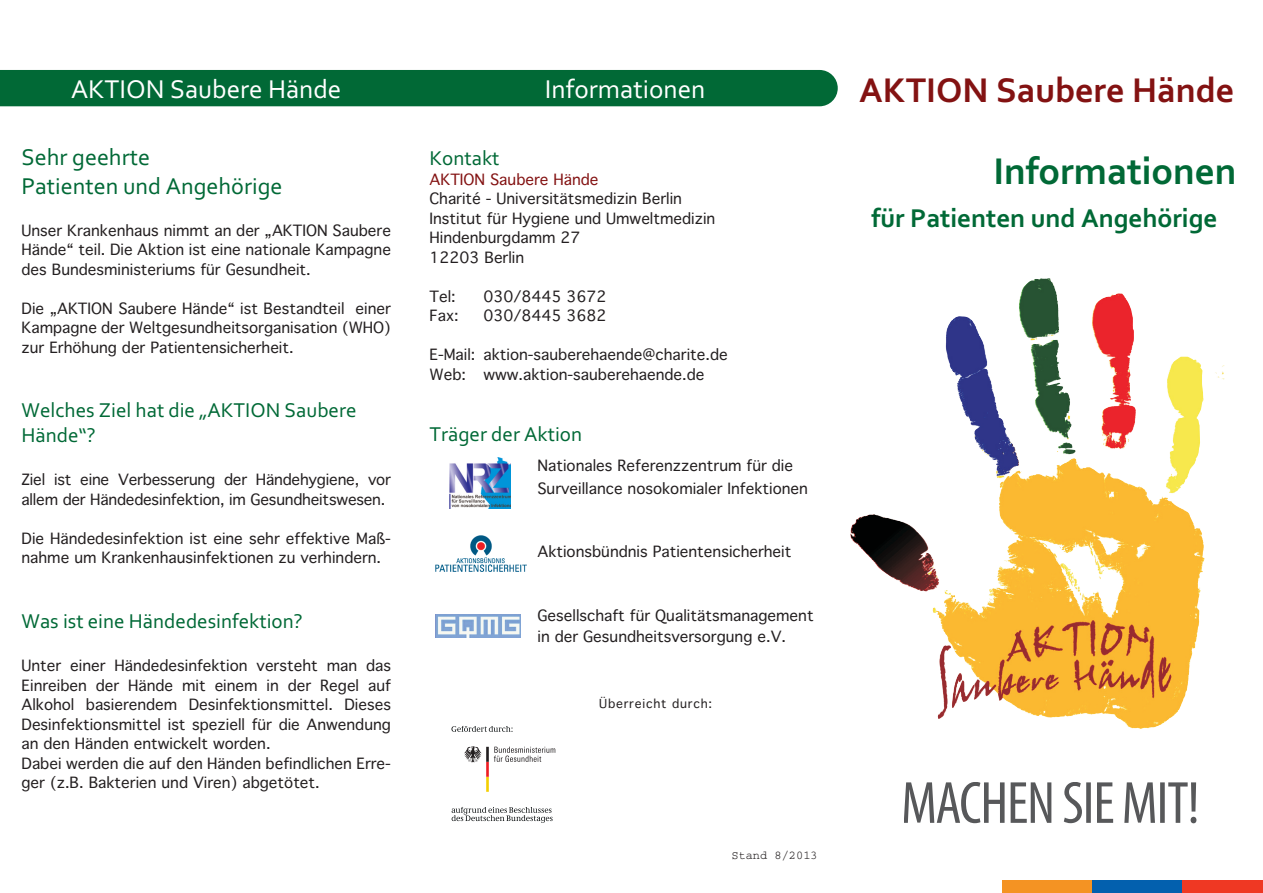
<style>
.page{position:relative;width:1263px;height:893px;background:#fff}
.page>*{position:absolute;margin:0;border:0;box-sizing:border-box;transform-origin:0 0}
.t1{font:700 39px "Corbel";color:#016936}
.t2{font:700 36px "Corbel";color:#831212}
.t3{font:27px "Corbel";color:#fff}
.t4{font:700 27px "Corbel";color:#016936}
.t5{font:24px/28.8px "Corbel";color:#016936}
.t6{font:21px/25.2px "Corbel";color:#016936}
.t7{font:15px/19.5px "Thonburi";color:#231f20}
.t8{font:15px "Thonburi";color:#831212}
.t9{font:12px "Thonburi";letter-spacing:.065em;color:#231f20}
.t10{font:12px "Courier";color:#231f20}
</style>
<div class="page">
<img style="left:946px;top:278px;width:257px;height:416px">
<div style="left:0;top:70px;width:838px;height:36px;background:#016936"></div>
<img style="left:449px;top:458px;width:62px;height:51px">
<img style="left:435px;top:614px;width:85px;height:23px">
<img style="left:435px;top:535px;width:92px;height:37px">
<svg style="left:464px;top:746px;width:91px;height:46px"></svg>
<svg style="left:451px;top:726px;width:61px;height:6px"></svg>
<svg style="left:452px;top:807px;width:101px;height:16px"></svg>
<svg style="left:904px;top:782px;width:292px;height:41px"></svg>
<div style="left:1157px;top:880px;width:106px;height:13px;background:#ef3823"></div>
<div style="left:1068px;top:880px;width:114px;height:13px;background:#0360ae"></div>
<div style="left:1002px;top:880px;width:90px;height:13px;background:#f49323"></div>
<h3 class="t3" style="left:71px;top:73px;width:272px">AKTION Saubere Hände</h3>
<h3 class="t3" style="left:545px;top:73px;width:162px">Informationen</h3>
<h3 class="t5" style="left:22px;top:142px;width:262px">Sehr geehrte<br>Patienten und Angehörige</h3>
<p class="t7" style="left:22px;top:221px;width:371px;text-align:justify">Unser Krankenhaus nimmt an der „AKTION Saubere Hände“ teil. Die Aktion ist eine nationale Kampagne des Bundesministeriums für Gesundheit.</p>
<p class="t7" style="left:22px;top:299px;width:371px;text-align:justify">Die „AKTION Saubere Hände“ ist Bestandteil einer Kampagne der Weltgesundheitsorganisation (WHO) zur Erhöhung der Patientensicherheit.</p>
<h3 class="t6" style="left:22px;top:397px;width:337px">Welches Ziel hat die „AKTION Saubere<br>Hände“?</h3>
<p class="t7" style="left:22px;top:470px;width:371px">Ziel ist eine Verbesserung der Händehygiene, vor allem der Händedesinfektion, im Gesundheitswesen.</p>
<p class="t7" style="left:22px;top:529px;width:371px">Die Händedesinfektion ist eine sehr effektive Maß&shy;nahme um Krankenhausinfektionen zu verhindern.</p>
<h3 class="t6" style="left:22px;top:608px;width:283px">Was ist eine Händedesinfektion?</h3>
<p class="t7" style="left:22px;top:656px;width:371px">Unter einer Händedesinfektion versteht man das Einreiben der Hände mit einem in der Regel auf Alkohol basierendem Desinfektionsmittel. Dieses Desinfektionsmittel ist speziell für die Anwendung an den Händen entwickelt worden.<br>Dabei werden die auf den Händen befindlichen Erre&shy;ger (z.B. Bakterien und Viren) abgetötet.</p>
<h3 class="t6" style="left:429px;top:145px;width:72px">Kontakt</h3>
<p class="t8" style="left:429px;top:171px;width:171px">AKTION Saubere Hände</p>
<p class="t7" style="left:429px;top:189px;width:287px">Charité - Universitätsmedizin Berlin<br>Institut für Hygiene und Umweltmedizin<br>Hindenburgdamm 27<br>12203 Berlin</p>
<p class="t7" style="left:429px;top:287px;width:28px">Tel:</p>
<p class="t7" style="left:483px;top:287px;width:124px">030/8445 3672</p>
<p class="t7" style="left:429px;top:306px;width:31px">Fax:</p>
<p class="t7" style="left:483px;top:306px;width:124px">030/8445 3682</p>
<p class="t7" style="left:429px;top:345px;width:300px">E-Mail: aktion-sauberehaende@charite.de<br>Web: www.aktion-sauberehaende.de</p>
<h3 class="t6" style="left:429px;top:421px;width:154px">Träger der Aktion</h3>
<p class="t7" style="left:537px;top:455px;width:272px;line-height:22.5px">Nationales Referenzzentrum für die<br>Surveillance nosokomialer Infektionen</p>
<p class="t7" style="left:537px;top:542px;width:255px">Aktionsbündnis Patientensicherheit</p>
<p class="t7" style="left:537px;top:605px;width:278px;line-height:21.1px">Gesellschaft für Qualitätsmanagement in der Gesundheitsversorgung e.V.</p>
<p class="t9" style="left:599px;top:696px;width:114px">Überreicht durch:</p>
<p class="t10" style="left:731px;top:851px;width:88px">Stand 8/2013</p>
<h2 class="t2" style="left:859px;top:68px;width:376px">AKTION Saubere Hände</h2>
<h1 class="t1" style="left:993px;top:148px;width:245px">Informationen</h1>
<h3 class="t4" style="left:872px;top:202px;width:347px">für Patienten und Angehörige</h3>
</div>
